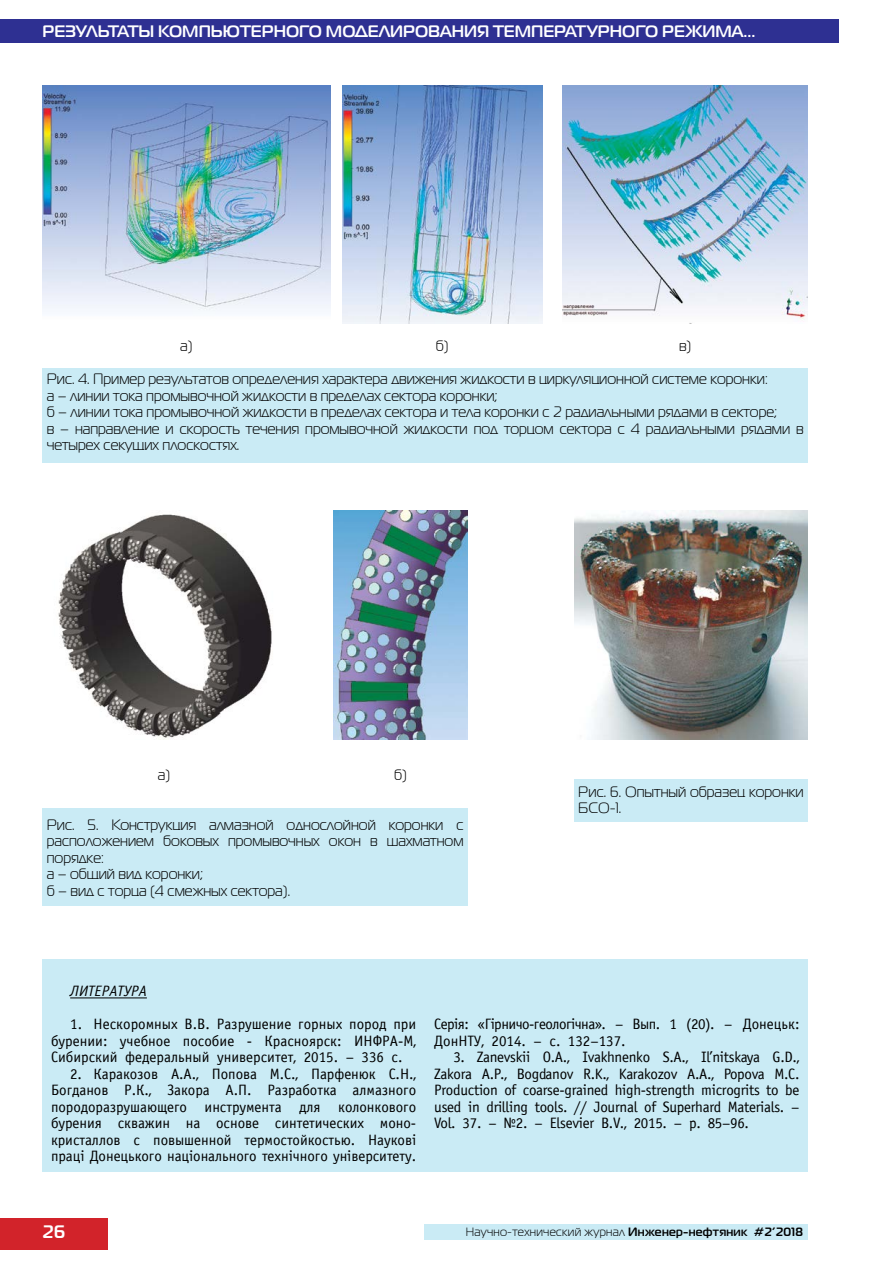
<style>
.page{position:relative;width:893px;height:1263px;background:#fff}
.page>*{position:absolute;margin:0;border:0;box-sizing:border-box;transform-origin:0 0}
.t1{font:700 18px "PT Magistral";color:#fff}
.t2{font:700 16.5px "PT Magistral";color:#fff}
.t3{font:700 16.5px "PT Magistral";letter-spacing:-.02em;color:#fff}
.t4{font:15px/16.5px "Officina Sans";letter-spacing:-.005em;color:#000;text-align:justify}
.t5{font:15px/16.5px "PT Magistral";color:#000}
.t6{font:15px/16.5px "Officina Sans";letter-spacing:-.035em;color:#000}
.t7{font:italic 15px "Officina Sans";color:#000}
.t8{font:12px "PT Magistral";letter-spacing:.025em;color:#000}
.s1{font-weight:700}
</style>
<div class="page">
<div style="left:0;top:1218px;width:108px;height:31px;background:#d2232a"></div>
<div style="left:425px;top:1224px;width:383px;height:15px;background:#caebf5"></div>
<div style="left:0;top:19px;width:839px;height:24px;background:#2e3092"></div>
<div style="left:43px;top:368px;width:765px;height:94px;background:#caebf5"></div>
<img style="left:43px;top:85px;width:288px;height:226px">
<img style="left:563px;top:85px;width:245px;height:237px">
<img style="left:342px;top:85px;width:200px;height:238px">
<div style="left:43px;top:808px;width:425px;height:98px;background:#caebf5"></div>
<img style="left:333px;top:510px;width:135px;height:229px">
<img style="left:58px;top:514px;width:214px;height:225px">
<img style="left:574px;top:510px;width:234px;height:229px">
<div style="left:574px;top:779px;width:234px;height:42px;background:#caebf5"></div>
<div style="left:43px;top:959px;width:765px;height:212px;background:#caebf5"></div>
<hr style="left:70px;top:997px;width:77px;height:1px;background:#000">
<p class="t3" style="left:43px;top:21px;width:130px">ре зультаты комп</p>
<p class="t2" style="left:211px;top:21px;width:53px">ьютерно</p>
<p class="t2" style="left:299px;top:21px;width:41px">го моде</p>
<p class="t2" style="left:379px;top:21px;width:25px">лировани</p>
<p class="t2" style="left:477px;top:21px;width:40px">я темпера</p>
<p class="t2" style="left:575px;top:21px;width:36px">турно</p>
<p class="t2" style="left:635px;top:21px;width:42px">го режима</p>
<p class="t2" style="left:743px;top:21px;width:13px">...</p>
<p class="t5" style="left:180px;top:338px;width:14px">a)</p>
<p class="t5" style="left:436px;top:338px;width:14px">б)</p>
<p class="t5" style="left:679px;top:338px;width:14px">в)</p>
<p class="t5" style="left:47px;top:371px;width:758px">Рис. 4. Пример результатов определения характера движения жидкости в циркуляционной системе коронки:<br>а – линии тока промывочной жидкости в пределах сектора коронки;<br>б – линии тока промывочной жидкости в пределах сектора и тела коронки с 2 радиальными рядами в секторе;<br>в – направление и скорость течения промывочной жидкости под торцом сектора с 4 радиальными рядами в четырех секущих плоскостях.</p>
<p class="t5" style="left:158px;top:767px;width:14px">a)</p>
<p class="t5" style="left:394px;top:767px;width:14px">б)</p>
<p class="t5" style="left:47px;top:816px;width:418px">Рис. 5. Конструкция алмазной однослойной коронки с расположением боковых промывочных окон в шахматном порядке:<br>а – общий вид коронки;<br>б – вид с торца (4 смежных сектора).</p>
<p class="t5" style="left:578px;top:783px;width:227px">Рис. 6. Опытный образец коронки<br>БСО-1.</p>
<p class="t7" style="left:70px;top:983px;width:78px">ЛИТЕРАТУРА</p>
<p class="t4" style="left:51px;top:1016px;width:367px;text-indent:19px">1. Нескоромных В.В. Разрушение горных пород при бурении: учебное пособие - Красноярск: ИНФРА-М, Сибирский федеральный университет, 2015. – 336 с.</p>
<p class="t4" style="left:51px;top:1066px;width:367px;text-indent:19px">2. Каракозов А.А., Попова М.С., Парфенюк С.Н., Богданов Р.К., Закора А.П. Разработка алмазного породоразрушающего инструмента для колонкового бурения скважин на основе синтетических моно&shy;кристаллов с повышенной термостойкостью. Наукові праці Донецького національного технічного університету.</p>
<p class="t6" style="left:434px;top:1016px;width:367px">Серія: «Гірничо-геологічна». – Вып. 1 (20). – Донецьк:<br>ДонНТУ, 2014. – с. 132–137.</p>
<p class="t4" style="left:434px;top:1049px;width:367px;text-indent:19px">3. Zanevskii O.A., Ivakhnenko S.A., Il’nitskaya G.D., Zakora A.P., Bogdanov R.K., Karakozov A.A., Popova M.C.<br>Production of coarse-grained high-strength microgrits to be used in drilling tools. // Journal of Superhard Materials. – Vol. 37. – №2. – Elsevier B.V., 2015. – p. 85–96.</p>
<p class="t1" style="left:43px;top:1221px;width:24px">26</p>
<p class="t8" style="left:466px;top:1225px;width:339px">Научно-технический журнал <span class="s1">Инженер-нефтяник #2’2018</span></p>
</div>
